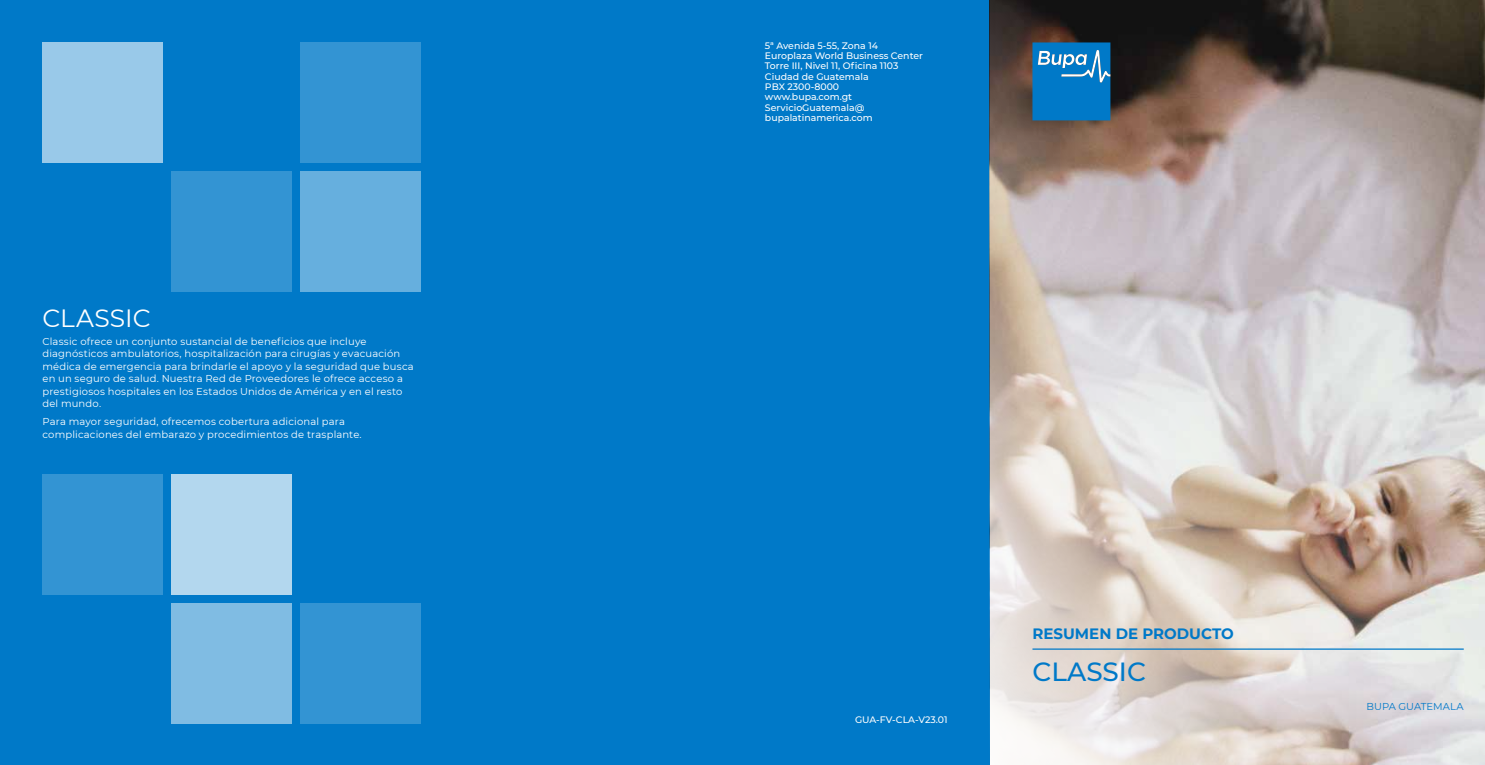
<style>
.page{position:relative;width:1485px;height:765px;background:#fff}
.page>*{position:absolute;margin:0;border:0;box-sizing:border-box;transform-origin:0 0}
.t1{font:500 26.25px "Montserrat";color:#0079c8}
.t2{font:25px "Montserrat";color:#fff}
.t3{font:700 15px "Montserrat";color:#0079c8}
.t4{font:10px/12.5px "Montserrat";letter-spacing:.015em;color:#fff}
.t5{font:10px "Montserrat";color:#0079c8}
.t6{font:500 9.38px/10.2px "Montserrat";color:#fff}
</style>
<div class="page">
<div style="left:0;top:0;width:990px;height:765px;background:#0079c8"></div>
<div style="left:42px;top:42px;width:120px;height:120px;background:#99c9e9"></div>
<div style="left:42px;top:474px;width:120px;height:120px;background:#3394d3"></div>
<div style="left:171px;top:171px;width:120px;height:120px;background:#3394d3"></div>
<div style="left:171px;top:474px;width:120px;height:120px;background:#b3d7ee"></div>
<div style="left:171px;top:603px;width:120px;height:120px;background:#80bce3"></div>
<div style="left:300px;top:42px;width:120px;height:120px;background:#3394d3"></div>
<div style="left:300px;top:171px;width:120px;height:120px;background:#66afde"></div>
<div style="left:300px;top:603px;width:120px;height:120px;background:#3394d3"></div>
<img style="left:990px;top:0;width:495px;height:765px">
<hr style="left:1032px;top:648px;width:432px;height:2px;background:#0079c8">
<svg style="left:1032px;top:42px;width:78px;height:78px;background:#1782c8"></svg>
<h2 class="t2" style="left:42px;top:301px;width:110px">CLASSIC</h2>
<p class="t4" style="left:42px;top:335px;width:373px">Classic ofrece un conjunto sustancial de beneficios que incluye diagnósticos ambulatorios, hospitalización para cirugías y evacuación médica de emergencia para brindarle el apoyo y la seguridad que busca en un seguro de salud. Nuestra Red de Proveedores le ofrece acceso a prestigiosos hospitales en los Estados Unidos de América y en el resto del mundo.</p>
<p class="t4" style="left:42px;top:415px;width:321px">Para mayor seguridad, ofrecemos cobertura adicional para complicaciones del embarazo y procedimientos de trasplante.</p>
<p class="t6" style="left:765px;top:40px;width:159px">5ª Avenida 5-55, Zona 14<br>Europlaza World Business Center<br>Torre III, Nivel 11, Oficina 1103<br>Ciudad de Guatemala<br>PBX 2300-8000 www.bupa.com.gt<br>ServicioGuatemala@ bupalatinamerica.com</p>
<p class="t6" style="left:855px;top:715px;width:94px">GUA-FV-CLA-V23.01</p>
<h3 class="t3" style="left:1032px;top:623px;width:203px">RESUMEN DE PRODUCTO</h3>
<h1 class="t1" style="left:1032px;top:654px;width:115px">CLASSIC</h1>
<p class="t5" style="left:1367px;top:700px;width:99px">BUPA GUATEMALA</p>
</div>
